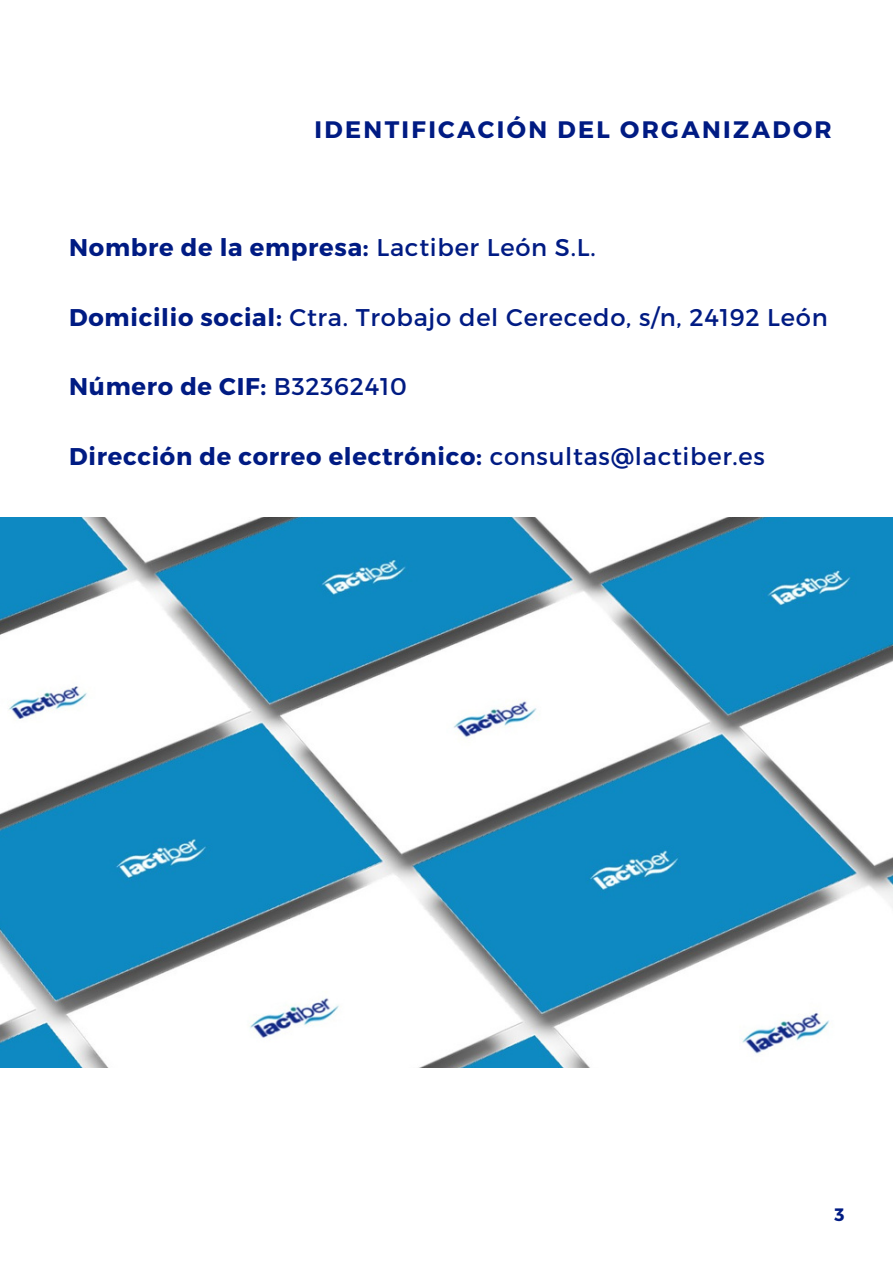
<style>
.page{position:relative;width:893px;height:1264px;background:#fff}
.page>*{position:absolute;margin:0;border:0;box-sizing:border-box;transform-origin:0 0}
.t1{font:700 24.15px "Montserrat";letter-spacing:.03em;color:#001b83}
.t2{font:24.15px "Montserrat";letter-spacing:.03em;color:#001b83}
.t3{font:700 23.85px "Montserrat";letter-spacing:.1em;color:#001b83}
.t4{font:700 18px "Montserrat";color:#001b83}
.s1{font-weight:400}
.s2{font-weight:700}
</style>
<div class="page">
<img style="left:0;top:517px;width:892px;height:550px">
<p class="t3" style="left:314px;top:114px;width:519px">IDENTIFICACIÓN DEL ORGANIZADOR</p>
<p class="t1" style="left:69px;top:231px;width:528px">Nombre de la empresa: <span class="s1">Lactiber León S.L.</span></p>
<p class="t2" style="left:69px;top:301px;width:759px"><span class="s2">Domicilio social:</span> Ctra. Trobajo del Cerecedo, s/n, 24192 León</p>
<p class="t1" style="left:69px;top:371px;width:339px">Número de CIF: <span class="s1">B32362410</span></p>
<p class="t1" style="left:69px;top:440px;width:697px">Dirección de correo electrónico: <span class="s1">consultas@lactiber.es</span></p>
<p class="t4" style="left:834px;top:1202px;width:12px">3</p>
</div>
